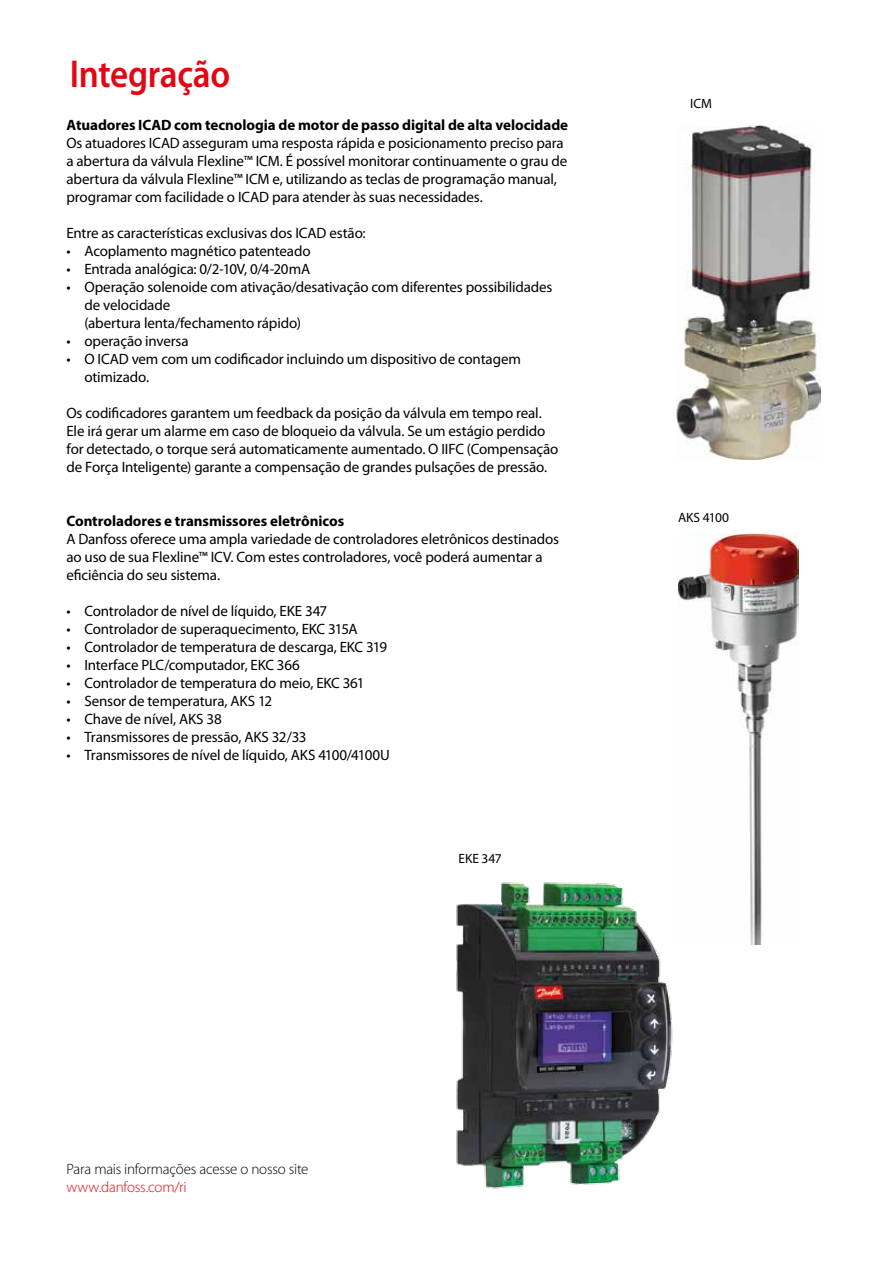
<style>
.page{position:relative;width:893px;height:1263px;background:#fff}
.page>*{position:absolute;margin:0;border:0;box-sizing:border-box;transform-origin:0 0}
.t1{font:600 39px "Myriad Pro";letter-spacing:-.01em;color:#e30613;scale:.9 1}
.t2{font:15px/18px "Myriad Pro";letter-spacing:-.01em;color:#000}
.t3{font:700 15px "Myriad Pro";letter-spacing:-.005em;color:#000}
.t4{font:300 15px "Myriad Pro";letter-spacing:-.015em;color:#000}
.t5{font:300 15px "Myriad Pro";letter-spacing:-.015em;color:#e30613}
.t6{font:13.5px "Myriad Pro";letter-spacing:-.01em;color:#000}
</style>
<div class="page">
<img style="left:676px;top:126px;width:145px;height:333px">
<img style="left:678px;top:534px;width:120px;height:411px">
<img style="left:456px;top:882px;width:217px;height:307px">
<h1 class="t1" style="left:70px;top:49px;width:180px">Integração</h1>
<p class="t3" style="left:66px;top:115px;width:503px">Atuadores ICAD com tecnologia de motor de passo digital de alta velocidade</p>
<p class="t2" style="left:66px;top:134px;width:502px">Os atuadores ICAD asseguram uma resposta rápida e posicionamento preciso para a abertura da válvula Flexline™ ICM. É possível monitorar continuamente o grau de abertura da válvula Flexline™ ICM e, utilizando as teclas de programação manual, programar com facilidade o ICAD para atender às suas necessidades.</p>
<p class="t2" style="left:66px;top:224px;width:301px">Entre as características exclusivas dos ICAD estão:</p>
<p class="t2" style="left:66px;top:242px;width:246px">• Acoplamento magnético patenteado</p>
<p class="t2" style="left:66px;top:260px;width:245px">• Entrada analógica: 0/2-10V, 0/4-20mA</p>
<p class="t2" style="left:84px;top:278px;width:470px;text-indent:-18px">• Operação solenoide com ativação/desativação com diferentes possibilidades de velocidade<br>(abertura lenta/fechamento rápido)</p>
<p class="t2" style="left:66px;top:332px;width:124px">• operação inversa</p>
<p class="t2" style="left:84px;top:350px;width:438px;text-indent:-18px">• O ICAD vem com um codificador incluindo um dispositivo de contagem otimizado.</p>
<p class="t2" style="left:66px;top:404px;width:494px">Os codificadores garantem um feedback da posição da válvula em tempo real.<br>Ele irá gerar um alarme em caso de bloqueio da válvula. Se um estágio perdido for detectado, o torque será automaticamente aumentado. O IIFC (Compensação de Força Inteligente) garante a compensação de grandes pulsações de pressão.</p>
<p class="t3" style="left:66px;top:511px;width:279px">Controladores e transmissores eletrônicos</p>
<p class="t2" style="left:66px;top:530px;width:494px">A Danfoss oferece uma ampla variedade de controladores eletrônicos destinados ao uso de sua Flexline™ ICV. Com estes controladores, você poderá aumentar a eficiência do seu sistema.</p>
<p class="t2" style="left:66px;top:602px;width:262px">• Controlador de nível de líquido, EKE 347</p>
<p class="t2" style="left:66px;top:620px;width:293px">• Controlador de superaquecimento, EKC 315A</p>
<p class="t2" style="left:66px;top:638px;width:322px">• Controlador de temperatura de descarga, EKC 319</p>
<p class="t2" style="left:66px;top:656px;width:235px">• Interface PLC/computador, EKC 366</p>
<p class="t2" style="left:66px;top:674px;width:300px">• Controlador de temperatura do meio, EKC 361</p>
<p class="t2" style="left:66px;top:692px;width:207px">• Sensor de temperatura, AKS 12</p>
<p class="t2" style="left:66px;top:710px;width:157px">• Chave de nível, AKS 38</p>
<p class="t2" style="left:66px;top:728px;width:242px">• Transmissores de pressão, AKS 32/33</p>
<p class="t2" style="left:66px;top:746px;width:325px">• Transmissores de nível de líquido, AKS 4100/4100U</p>
<p class="t6" style="left:459px;top:850px;width:45px">EKE 347</p>
<p class="t6" style="left:690px;top:95px;width:23px">ICM</p>
<p class="t6" style="left:678px;top:509px;width:53px">AKS 4100</p>
<p class="t4" style="left:66px;top:1161px;width:244px">Para mais informações acesse o nosso site</p>
<p class="t5" style="left:66px;top:1179px;width:122px">www.danfoss.com/ri</p>
</div>
